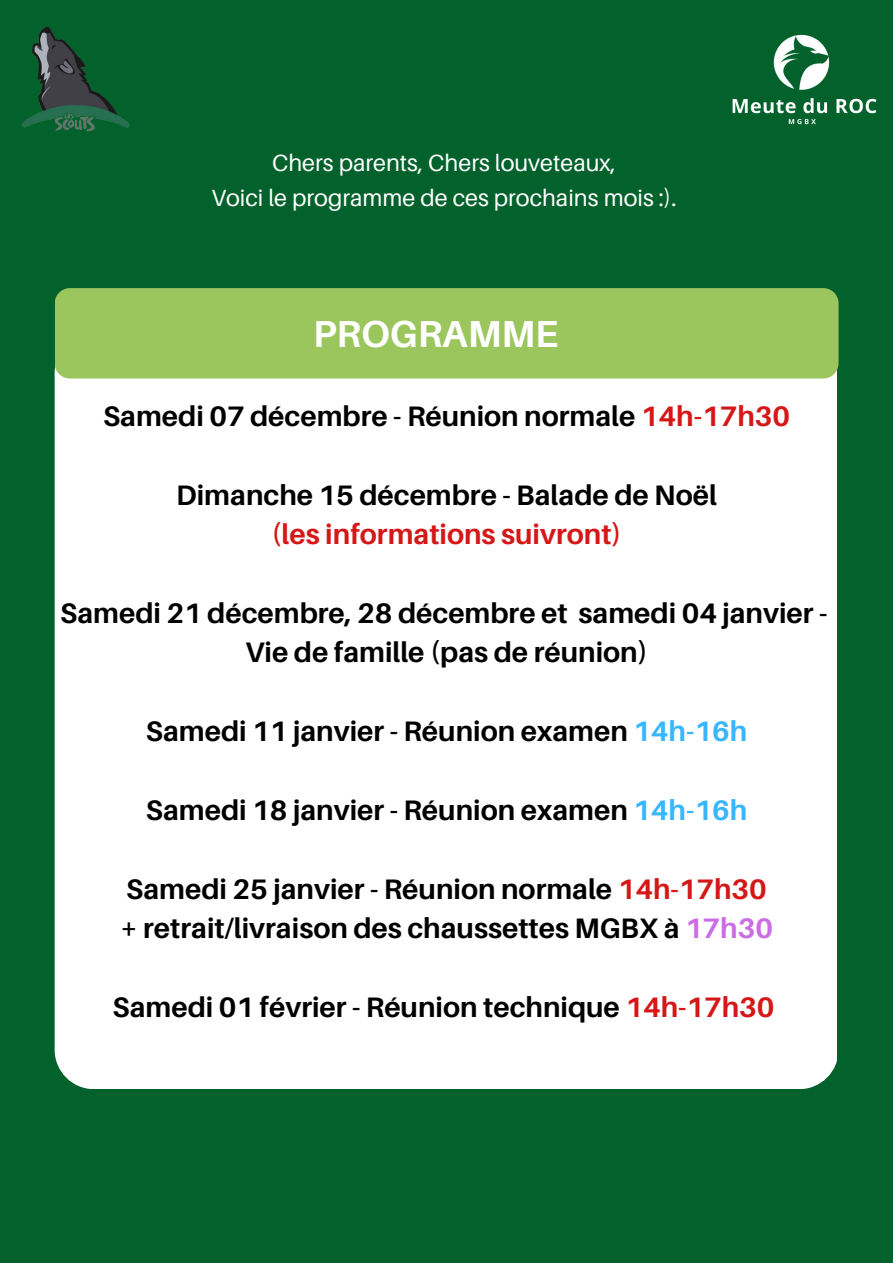
<style>
.page{position:relative;width:893px;height:1263px;background:#03622c}
.page>*{position:absolute;margin:0;border:0;box-sizing:border-box;transform-origin:0 0}
.t1{font:700 37.58px "Aileron";color:#fff}
.t2{font:700 28.2px/39.4px "Aileron";color:#000;text-align:center}
.t3{font:23.4px "Aileron";color:#fff}
.s1{color:#d61717}
.s2{color:#38b6ff}
.s3{color:#cb6ce6}
</style>
<div class="page">
<div style="left:55px;top:367px;width:782px;height:722px;background:#fff"></div>
<div style="left:55px;top:288px;width:783px;height:90px;background:#9bc65d;border-radius:15px"></div>
<img style="left:22px;top:26px;width:108px;height:106px">
<img style="left:732px;top:34px;width:145px;height:91px">
<p class="t3" style="left:272px;top:148px;width:345px">Chers parents, Chers louveteaux,</p>
<h1 class="t3" style="left:212px;top:183px;width:466px">Voici le programme de ces prochains mois :).</h1>
<p class="t1" style="left:313px;top:310px;width:247px">PROGRAMME</p>
<h2 class="t2" style="left:103px;top:396px;width:688px">Samedi 07 décembre - Réunion normale <span class="s1">14h-17h30</span></h2>
<h2 class="t2" style="left:176px;top:475px;width:542px">Dimanche 15 décembre - Balade de Noël <span class="s1">(les informations suivront)</span></h2>
<h2 class="t2" style="left:60px;top:593px;width:768px">Samedi 21 décembre, 28 décembre et samedi 04 janvier -<br>Vie de famille (pas de réunion)</h2>
<h2 class="t2" style="left:146px;top:711px;width:603px">Samedi 11 janvier - Réunion examen <span class="s2">14h-16h</span></h2>
<h2 class="t2" style="left:146px;top:790px;width:603px">Samedi 18 janvier - Réunion examen <span class="s2">14h-16h</span></h2>
<h2 class="t2" style="left:120px;top:868px;width:654px;text-align:left">Samedi 25 janvier - Réunion normale <span class="s1">14h-17h30 </span>+ retrait/livraison des chaussettes MGBX à <span class="s3">17h30</span></h2>
<h2 class="t2" style="left:113px;top:986px;width:663px">Samedi 01 février - Réunion technique <span class="s1">14h-17h30</span></h2>
</div>
